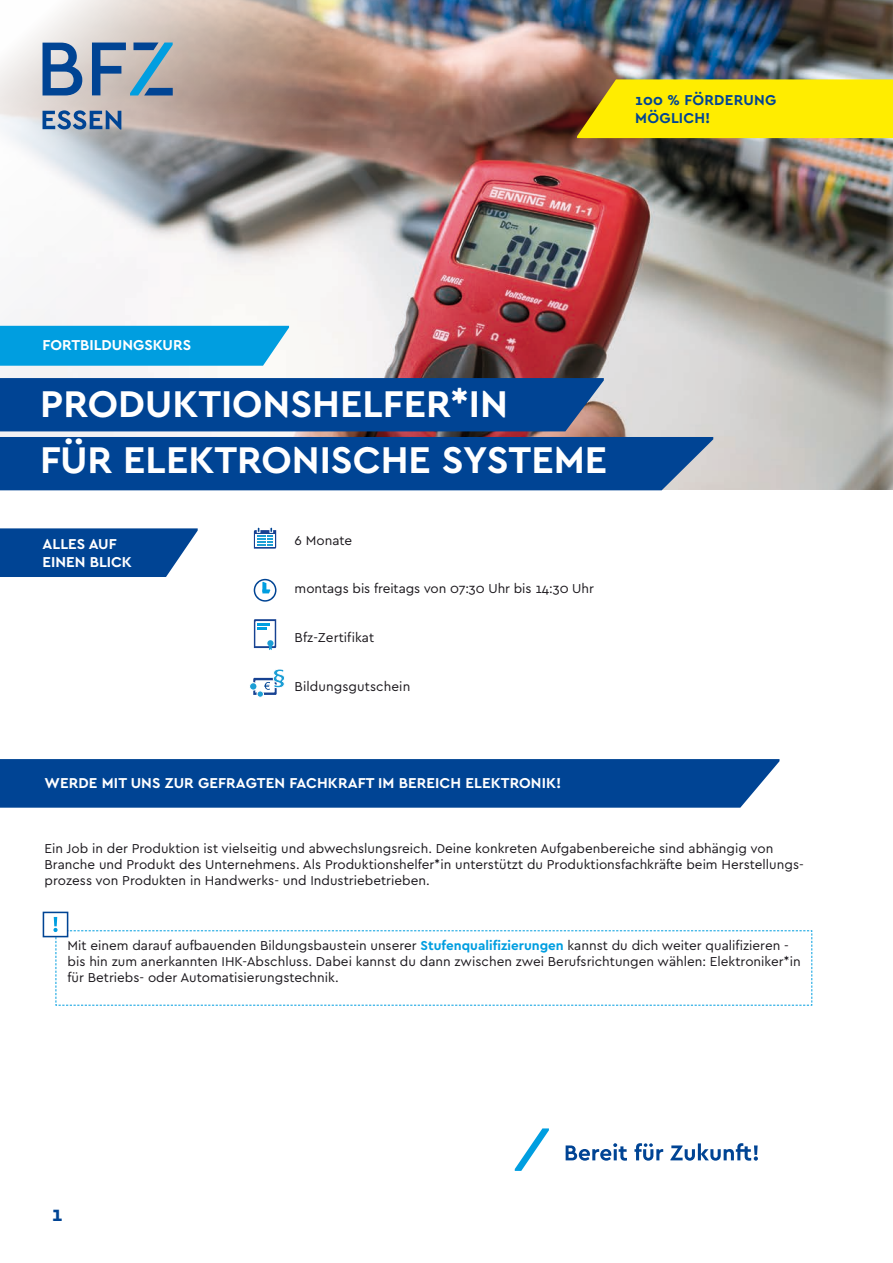
<style>
.page{position:relative;width:893px;height:1263px;background:#fff}
.page>*{position:absolute;margin:0;border:0;box-sizing:border-box;transform-origin:0 0}
.Bodytype_kleiner_Einzug{font:700 39px "Cera Pro";color:#fff}
.t1{font:700 21px "Cera Pro";color:#004494}
.Bodytype_kleiner_Einzug-2{font:700 15px/18px "Cera Pro";letter-spacing:.005em;color:#fff}
.t2{font:700 15px "Cera Pro";letter-spacing:.015em;color:#004494}
.Bodytype{font:13.5px/16.2px "Cera Pro";color:#1a171c}
.Bodytype_9p{font:13.5px "Cera Pro";letter-spacing:-.005em;color:#1a171c}
.s1{font-weight:700;color:#009ee0}
</style>
<div class="page">
<img style="left:0;top:0;width:893px;height:489px">
<div style="left:0;top:759px;width:779px;height:49px;background:#004494"></div>
<svg style="left:0;top:528px;width:198px;height:49px;background:#15539c"></svg>
<svg style="left:577px;top:79px;width:316px;height:59px;background:#f4e004"></svg>
<svg style="left:43px;top:43px;width:39px;height:52px;background:#5a80ae"></svg>
<svg style="left:92px;top:43px;width:81px;height:52px;background:#7c98b1"></svg>
<svg style="left:43px;top:110px;width:78px;height:20px;background:#6f8baf"></svg>
<svg style="left:254px;top:527px;width:22px;height:22px"></svg>
<svg style="left:254px;top:579px;width:22px;height:23px"></svg>
<svg style="left:255px;top:580px;width:20px;height:20px"></svg>
<svg style="left:262px;top:582px;width:8px;height:11px"></svg>
<svg style="left:254px;top:619px;width:22px;height:31px"></svg>
<div style="left:256px;top:690px;width:8px;height:8px;border:1px solid #fff;border-radius:50%"></div>
<div style="left:250px;top:683px;width:7px;height:7px;background:#1c9ed5;border-radius:50%"></div>
<div style="left:249px;top:682px;width:9px;height:9px;border:1px solid #fff;border-radius:50%"></div>
<svg style="left:253px;top:669px;width:32px;height:28px"></svg>
<svg style="left:566px;top:1143px;width:192px;height:18px"></svg>
<svg style="left:515px;top:1128px;width:34px;height:43px"></svg>
<div style="left:0;top:326px;width:289px;height:40px;background:#009ee0"></div>
<div style="left:0;top:378px;width:604px;height:53px;background:#004494"></div>
<div style="left:0;top:437px;width:713px;height:53px;background:#004494"></div>
<svg style="left:53px;top:917px;width:759px;height:89px"></svg>
<div style="left:43px;top:912px;width:25px;height:25px;border:2px solid #004494"></div>
<p class="t2" style="left:635px;top:90px;width:142px">100 % FÖRDERUNG</p>
<p class="t2" style="left:635px;top:108px;width:77px">MÖGLICH!</p>
<p class="Bodytype_kleiner_Einzug-2" style="left:43px;top:335px;width:150px">FORTBILDUNGSKURS</p>
<p class="Bodytype_kleiner_Einzug" style="left:40px;top:378px;width:469px">PRODUKTIONSHELFER*IN</p>
<p class="Bodytype_kleiner_Einzug" style="left:40px;top:433px;width:568px">FÜR ELEKTRONISCHE SYSTEME</p>
<p class="Bodytype_kleiner_Einzug-2" style="left:43px;top:534px;width:91px">ALLES AUF<br>EINEN BLICK</p>
<p class="Bodytype" style="left:295px;top:532px;width:59px">6 Monate</p>
<p class="Bodytype_9p" style="left:295px;top:580px;width:301px">montags bis freitags von 07:30 Uhr bis 14:30 Uhr</p>
<p class="Bodytype_9p" style="left:295px;top:628px;width:81px">Bfz-Zertifikat</p>
<p class="Bodytype_9p" style="left:295px;top:677px;width:117px">Bildungsgutschein</p>
<p class="Bodytype_kleiner_Einzug-2" style="left:45px;top:773px;width:518px">WERDE MIT UNS ZUR GEFRAGTEN FACHKRAFT IM BEREICH ELEKTRONIK!</p>
<p class="Bodytype" style="left:45px;top:839px;width:761px">Ein Job in der Produktion ist vielseitig und abwechslungsreich. Deine konkreten Aufgabenbereiche sind abhängig von<br>Branche und Produkt des Unternehmens. Als Produktionshelfer*in unterstützt du Produktionsfachkräfte beim Herstellungs&shy;prozess von Produkten in Handwerks- und Industriebetrieben.</p>
<p class="Bodytype" style="left:68px;top:937px;width:735px">Mit einem darauf aufbauenden Bildungsbaustein unserer <span class="s1">Stufenqualifizierungen</span> kannst du dich weiter qualifizieren - bis hin zum anerkannten IHK-Abschluss. Dabei kannst du dann zwischen zwei Berufsrichtungen wählen: Elektroniker*in für Betriebs- oder Automatisierungstechnik.</p>
<p class="t1" style="left:52px;top:1200px;width:12px">1</p>
</div>
